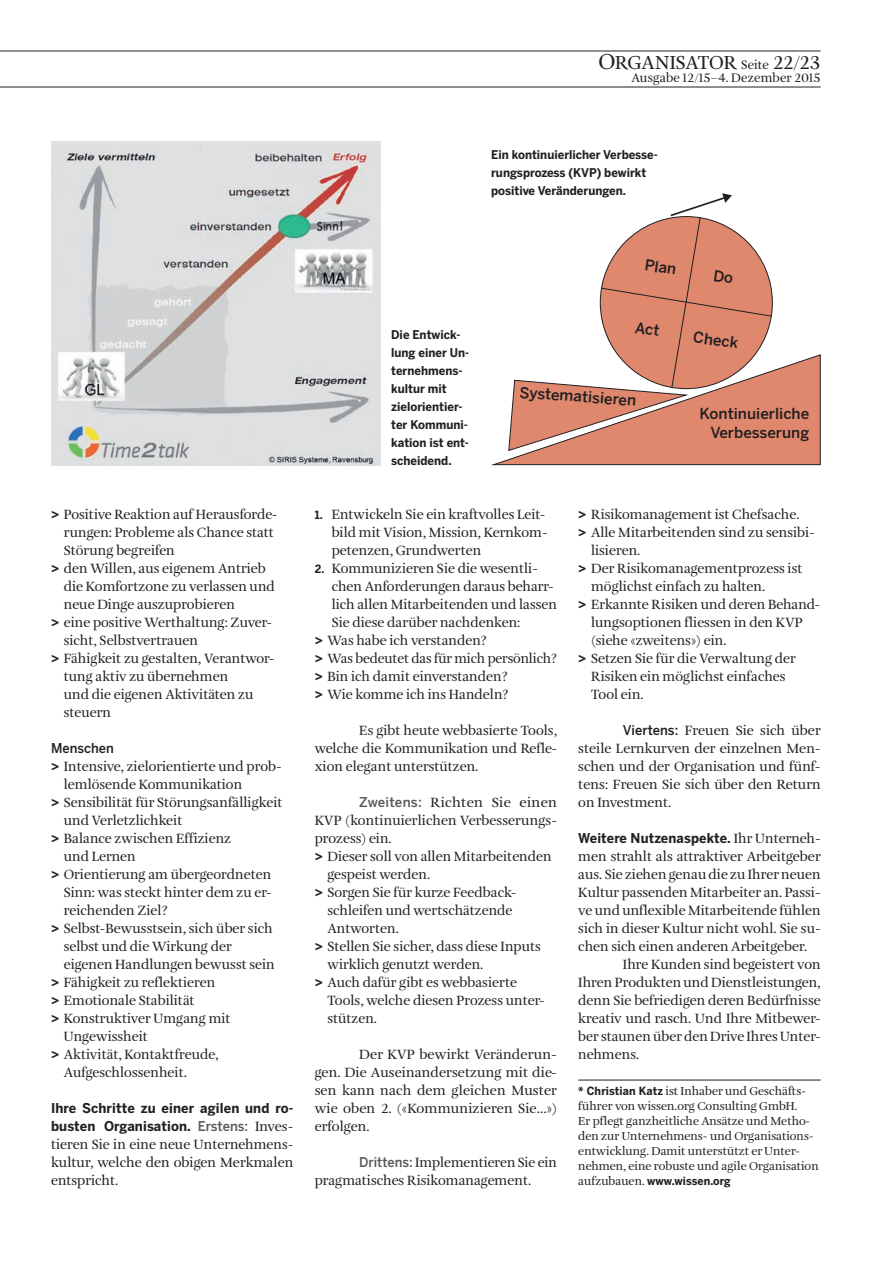
<style>
.page{position:relative;width:893px;height:1263px;background:#fff}
.page>*{position:absolute;margin:0;border:0;box-sizing:border-box;transform-origin:0 0}
.t1{font:19.5px "Amalia Pro";letter-spacing:-.01em;color:#231f20}
.t2{font:500 15.15px/18.1px "Benton Sans";color:#231f20;text-align:right}
.t3{font:13.8px/18px "Amalia Pro";color:#231f20;text-align:justify}
.t4{font:13.8px "Amalia Pro";color:#231f20;scale:1.04 1}
.t5{font:700 13.5px/18px "Benton Sans";letter-spacing:.01em;color:#231f20;scale:.96 1}
.t6{font:700 13.5px "Benton Sans";letter-spacing:.01em;color:#231f20;scale:.95 1}
.t7{font:500 13.5px "Benton Sans";color:#231f20;scale:.95 1}
.t8{font:12.75px "Amalia Pro";letter-spacing:.005em;color:#231f20}
.t9{font:12px/15px "Amalia Pro";color:#231f20}
.t10{font:700 12px/18px "Benton Sans";color:#231f20;scale:.95 1}
.t11{font:700 11.25px "Benton Sans";letter-spacing:.01em;color:#231f20;scale:.95 1}
.s1{font-size:22.5px}
.s2{font-size:12.75px}
.s3{font-family:"Benton Sans";font-weight:700;font-size:13.5px}
.s4{font-weight:500;color:#57585a}
.s5{font-family:"Amalia Pro";font-weight:400;font-size:13.8px}
.s6{font-family:"Benton Sans";font-weight:700;font-size:11.25px}
.s7{font-family:"Benton Sans";font-weight:500;font-size:13.5px;color:#57585a}
.s8{font-family:"Benton Sans";font-weight:500;font-size:13.5px}
.s9{font-family:"Amalia Pro";font-weight:400;font-size:12px}
</style>
<div class="page">
<hr style="left:0;top:51px;width:821px;height:1px;background:#231f20">
<hr style="left:0;top:87px;width:821px;height:1px;background:#231f20">
<img style="left:51px;top:141px;width:330px;height:324px">
<hr style="left:578px;top:1080px;width:243px;height:1px;background:#231f20">
<svg style="left:491px;top:193px;width:330px;height:272px"></svg>
<h1 class="t1" style="left:598px;top:51px;width:224px"><span class="s1">O</span>RGANISATOR <span class="s2">Seite</span> 22/23</h1>
<p class="t8" style="left:631px;top:70px;width:191px">Ausgabe 12/15–4. Dezember 2015</p>
<p class="t10" style="left:491px;top:146px;width:177px">Ein kontinuierlicher Verbesse&shy;rungsprozess (KVP) bewirkt positive Veränderungen.</p>
<p class="t2" style="left:646px;top:256px;width:33px;rotate:8deg">Plan</p>
<p class="t3" style="left:51px;top:506px;width:228px"><span class="s3">&gt;</span> Positive Reaktion auf Herausforde-</p>
<p class="t3" style="left:64px;top:524px;width:212px">rungen: Probleme als Chance statt</p>
<p class="t3" style="left:64px;top:542px;width:113px">Störung begreifen</p>
<p class="t3" style="left:51px;top:560px;width:216px"><span class="s3">&gt;</span> den Willen, aus eigenem Antrieb</p>
<p class="t3" style="left:64px;top:578px;width:213px">die Komfortzone zu verlassen und</p>
<p class="t3" style="left:64px;top:596px;width:173px">neue Dinge auszuprobieren</p>
<p class="t3" style="left:51px;top:614px;width:223px"><span class="s3">&gt;</span> eine positive Werthaltung: Zuver-</p>
<p class="t3" style="left:64px;top:632px;width:136px">sicht, Selbstvertrauen</p>
<p class="t3" style="left:51px;top:650px;width:225px"><span class="s3">&gt;</span> Fähigkeit zu gestalten, Verantwor-</p>
<p class="t3" style="left:64px;top:668px;width:166px">tung aktiv zu übernehmen</p>
<p class="t3" style="left:64px;top:686px;width:191px">und die eigenen Aktivitäten zu</p>
<p class="t3" style="left:64px;top:704px;width:49px">steuern</p>
<p class="t7" style="left:51px;top:740px;width:68px">Menschen</p>
<p class="t3" style="left:51px;top:758px;width:232px"><span class="s3">&gt;</span> Intensive, zielorientierte und prob-</p>
<p class="t3" style="left:64px;top:776px;width:180px">lemlösende Kommunikation</p>
<p class="t3" style="left:51px;top:794px;width:233px"><span class="s3">&gt;</span> Sensibilität für Störungsanfälligkeit</p>
<p class="t3" style="left:64px;top:812px;width:120px">und Verletzlichkeit</p>
<p class="t3" style="left:51px;top:830px;width:182px"><span class="s3">&gt;</span> Balance zwischen Effizienz</p>
<p class="t3" style="left:64px;top:848px;width:74px">und Lernen</p>
<p class="t3" style="left:51px;top:866px;width:222px"><span class="s3">&gt;</span> Orientierung am übergeordneten</p>
<p class="t3" style="left:64px;top:884px;width:209px">Sinn: was steckt hinter dem zu er-</p>
<p class="t3" style="left:64px;top:902px;width:105px">reichenden Ziel?</p>
<p class="t3" style="left:51px;top:920px;width:223px"><span class="s3">&gt;</span> Selbst-Bewusstsein, sich über sich</p>
<p class="t3" style="left:64px;top:938px;width:169px">selbst und die Wirkung der</p>
<p class="t3" style="left:64px;top:956px;width:213px">eigenen Handlungen bewusst sein</p>
<p class="t3" style="left:51px;top:974px;width:166px"><span class="s3">&gt;</span> Fähigkeit zu reflektieren</p>
<p class="t3" style="left:51px;top:992px;width:145px"><span class="s3">&gt;</span> Emotionale Stabilität</p>
<p class="t3" style="left:51px;top:1010px;width:181px"><span class="s3">&gt;</span> Konstruktiver Umgang mit</p>
<p class="t3" style="left:64px;top:1028px;width:86px">Ungewissheit</p>
<p class="t3" style="left:51px;top:1046px;width:169px"><span class="s3">&gt;</span> Aktivität, Kontaktfreude,</p>
<p class="t3" style="left:64px;top:1064px;width:125px">Aufgeschlossenheit.</p>
<p class="t5" style="left:51px;top:1099px;width:254px">Ihre Schritte zu einer agilen und ro&shy;busten Organisation. <span class="s4">Erstens:</span> <span class="s5">Inves-</span></p>
<p class="t3" style="left:51px;top:1136px;width:244px">tieren Sie in eine neue Unternehmens&shy;kultur, welche den obigen Merkmalen entspricht.</p>
<p class="t10" style="left:391px;top:326px;width:84px">Die Entwick&shy;lung einer Un&shy;ternehmens&shy;kultur mit zielorientier&shy;ter Kommuni&shy;kation ist ent&shy;scheidend.</p>
<p class="t2" style="left:520px;top:383px;width:119px;rotate:4deg">Systematisieren</p>
<p class="t2" style="left:695px;top:328px;width:47px;rotate:8deg">Check</p>
<p class="t2" style="left:699px;top:405px;width:111px">Kontinuierliche<br>Verbesserung</p>
<p class="t3" style="left:332px;top:506px;width:217px;text-align:left;text-indent:-17px"><span class="s6">1.</span> Entwickeln Sie ein kraftvolles Leit&shy;bild mit Vision, Mission, Kernkom&shy;petenzen, Grundwerten</p>
<p class="t3" style="left:315px;top:560px;width:225px"><span class="s6">2.</span> Kommunizieren Sie die wesentli-</p>
<p class="t3" style="left:332px;top:578px;width:224px">chen Anforderungen daraus beharr-</p>
<p class="t3" style="left:332px;top:596px;width:227px">lich allen Mitarbeitenden und lassen</p>
<p class="t3" style="left:332px;top:614px;width:190px">Sie diese darüber nachdenken:</p>
<p class="t3" style="left:315px;top:632px;width:174px"><span class="s3">&gt;</span> Was habe ich verstanden?</p>
<p class="t3" style="left:315px;top:650px;width:244px"><span class="s3">&gt;</span> Was bedeutet das für mich persönlich?</p>
<p class="t3" style="left:315px;top:668px;width:194px"><span class="s3">&gt;</span> Bin ich damit einverstanden?</p>
<p class="t3" style="left:315px;top:686px;width:195px"><span class="s3">&gt;</span> Wie komme ich ins Handeln?</p>
<p class="t3" style="left:315px;top:722px;width:244px;text-indent:45px">Es gibt heute webbasierte Tools, welche die Kommunikation und Refle&shy;xion elegant unterstützen.</p>
<p class="t4" style="left:359px;top:794px;width:192px"><span class="s7">Zweitens:</span> Richten Sie einen</p>
<p class="t3" style="left:315px;top:812px;width:244px">KVP (kontinuierlichen Verbesserungs-</p>
<p class="t3" style="left:315px;top:830px;width:79px">prozess) ein.</p>
<p class="t3" style="left:315px;top:848px;width:239px"><span class="s3">&gt;</span> Dieser soll von allen Mitarbeitenden</p>
<p class="t3" style="left:327px;top:866px;width:104px">gespeist werden.</p>
<p class="t3" style="left:315px;top:884px;width:203px"><span class="s3">&gt;</span> Sorgen Sie für kurze Feedback-</p>
<p class="t3" style="left:327px;top:902px;width:187px">schleifen und wertschätzende</p>
<p class="t3" style="left:327px;top:920px;width:73px">Antworten.</p>
<p class="t3" style="left:315px;top:938px;width:228px"><span class="s3">&gt;</span> Stellen Sie sicher, dass diese Inputs</p>
<p class="t3" style="left:327px;top:956px;width:157px">wirklich genutzt werden.</p>
<p class="t3" style="left:315px;top:974px;width:204px"><span class="s3">&gt;</span> Auch dafür gibt es webbasierte</p>
<p class="t3" style="left:327px;top:992px;width:219px">Tools, welche diesen Prozess unter-</p>
<p class="t3" style="left:327px;top:1010px;width:51px">stützen.</p>
<p class="t3" style="left:315px;top:1046px;width:244px;text-indent:45px">Der KVP bewirkt Veränderun&shy;gen. Die Auseinandersetzung mit die&shy;sen kann nach dem gleichen Muster wie oben 2. («Kommunizieren Sie...») erfolgen.</p>
<p class="t3" style="left:315px;top:1154px;width:244px;text-indent:45px"><span class="s7">Drittens:</span> Implementieren Sie ein pragmatisches Risikomanagement.</p>
<p class="t3" style="left:578px;top:506px;width:223px"><span class="s3">&gt;</span> Risikomanagement ist Chefsache.</p>
<p class="t3" style="left:578px;top:524px;width:238px"><span class="s3">&gt;</span> Alle Mitarbeitenden sind zu sensibi-</p>
<p class="t3" style="left:591px;top:542px;width:51px">lisieren.</p>
<p class="t3" style="left:578px;top:560px;width:226px"><span class="s3">&gt;</span> Der Risikomanagementprozess ist</p>
<p class="t3" style="left:591px;top:578px;width:176px">möglichst einfach zu halten.</p>
<p class="t3" style="left:578px;top:596px;width:243px"><span class="s3">&gt;</span> Erkannte Risiken und deren Behand-</p>
<p class="t3" style="left:591px;top:614px;width:213px">lungsoptionen fliessen in den KVP</p>
<p class="t3" style="left:591px;top:632px;width:137px">(siehe «zweitens») ein.</p>
<p class="t3" style="left:578px;top:650px;width:219px"><span class="s3">&gt;</span> Setzen Sie für die Verwaltung der</p>
<p class="t3" style="left:591px;top:668px;width:196px">Risiken ein möglichst einfaches</p>
<p class="t3" style="left:591px;top:686px;width:54px">Tool ein.</p>
<p class="t3" style="left:578px;top:722px;width:244px;text-indent:45px"><span class="s8">Viertens:</span> Freuen Sie sich über steile Lernkurven der einzelnen Men&shy;schen und der Organisation und fünf&shy;tens: Freuen Sie sich über den Return on Investment.</p>
<p class="t6" style="left:578px;top:830px;width:257px">Weitere Nutzenaspekte. <span class="s5">Ihr Unterneh-</span></p>
<p class="t3" style="left:578px;top:848px;width:244px">men strahlt als attraktiver Arbeitgeber</p>
<p class="t3" style="left:578px;top:866px;width:244px">aus. Sie ziehen genau die zu Ihrer neuen</p>
<p class="t3" style="left:578px;top:884px;width:244px">Kultur passenden Mitarbeiter an. Passi-</p>
<p class="t3" style="left:578px;top:902px;width:244px">ve und unflexible Mitarbeitende fühlen</p>
<p class="t3" style="left:578px;top:920px;width:244px">sich in dieser Kultur nicht wohl. Sie su-</p>
<p class="t3" style="left:578px;top:938px;width:230px">chen sich einen anderen Arbeitgeber.</p>
<p class="t3" style="left:623px;top:956px;width:199px">Ihre Kunden sind begeistert von</p>
<p class="t3" style="left:578px;top:974px;width:244px">Ihren Produkten und Dienstleistungen,</p>
<p class="t3" style="left:578px;top:992px;width:244px">denn Sie befriedigen deren Bedürfnisse</p>
<p class="t3" style="left:578px;top:1010px;width:244px">kreativ und rasch. Und Ihre Mitbewer-</p>
<p class="t3" style="left:578px;top:1028px;width:244px">ber staunen über den Drive Ihres Unter-</p>
<p class="t3" style="left:578px;top:1046px;width:62px">nehmens.</p>
<p class="t9" style="left:578px;top:1084px;width:242px"><span class="s6">* Christian Katz</span> ist Inhaber und Geschäfts&shy;führer von wissen.org Consulting GmbH.<br>Er pflegt ganzheitliche Ansätze und Metho&shy;den zur Unternehmens- und Organisations&shy;entwicklung. Damit unterstützt er Unter&shy;nehmen, eine robuste und agile Organisation</p>
<p class="t11" style="left:578px;top:1174px;width:162px"><span class="s9">aufzubauen.</span> www.wissen.org</p>
</div>
